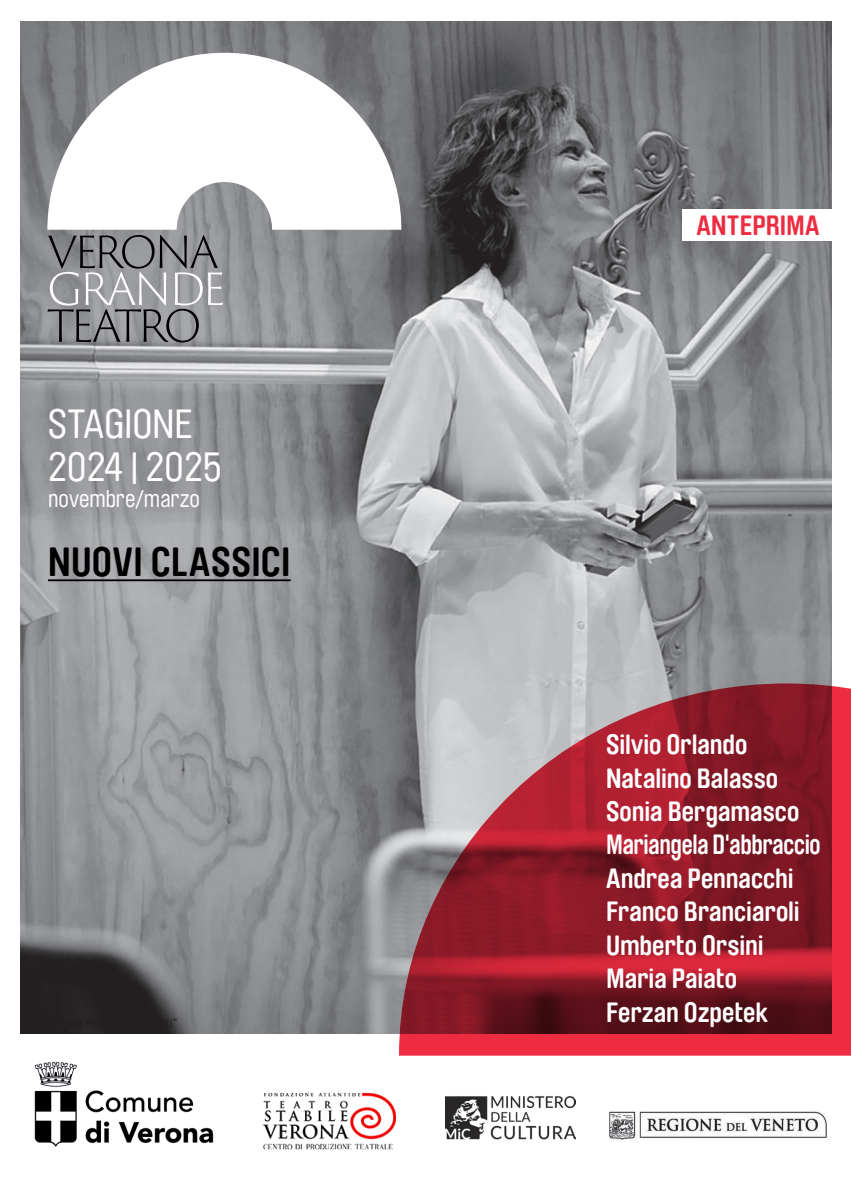
<style>
.page{position:relative;width:851px;height:1191px;background:#fff}
.page>*{position:absolute;margin:0;border:0;box-sizing:border-box;transform-origin:0 0}
.t1{font:40.2px "Brauer Neue";letter-spacing:-.005em;color:#fff}
.t2{font:700 40.2px "Brauer Neue";letter-spacing:.01em;color:#000}
.t3{font:700 27.6px "Brauer Neue";letter-spacing:-.005em;color:#fff}
.t4{font:700 27.6px "Brauer Neue";letter-spacing:-.005em;color:#fff;scale:.9 1}
.t5{font:700 27.6px "Brauer Neue";letter-spacing:.005em;color:#ed2c41}
.t6{font:24px "Brauer Neue";color:#fff;scale:.96 1}
</style>
<div class="page">
<img style="left:20px;top:21px;width:811px;height:1013px">
<svg style="left:47px;top:53px;width:354px;height:177px"></svg>
<svg style="left:47px;top:235px;width:176px;height:107px;background:#8e8f92"></svg>
<img style="left:34px;top:1061px;width:180px;height:86px">
<hr style="left:48px;top:579px;width:242px;height:2px;background:#000">
<img style="left:263px;top:1092px;width:133px;height:58px">
<img style="left:609px;top:1111px;width:218px;height:30px">
<img style="left:445px;top:1095px;width:130px;height:45px">
<svg style="left:399px;top:683px;width:451px;height:372px;background:#973d48"></svg>
<div style="left:682px;top:210px;width:168px;height:31px;background:#fff"></div>
<p class="t1" style="left:48px;top:401px;width:146px">STAGIONE</p>
<p class="t1" style="left:48px;top:444px;width:175px">2024 | 2025</p>
<p class="t6" style="left:48px;top:485px;width:160px">novembre/marzo</p>
<p class="t2" style="left:48px;top:538px;width:244px">NUOVI CLASSICI</p>
<p class="t5" style="left:696px;top:210px;width:124px">ANTEPRIMA</p>
<p class="t3" style="left:606px;top:728px;width:143px">Silvio Orlando</p>
<p class="t3" style="left:606px;top:762px;width:174px">Natalino Balasso</p>
<p class="t3" style="left:606px;top:795px;width:195px">Sonia Bergamasco</p>
<p class="t4" style="left:606px;top:829px;width:240px">Mariangela D'abbraccio</p>
<p class="t3" style="left:606px;top:862px;width:189px">Andrea Pennacchi</p>
<p class="t3" style="left:606px;top:896px;width:195px">Franco Branciaroli</p>
<p class="t3" style="left:606px;top:929px;width:159px">Umberto Orsini</p>
<p class="t3" style="left:606px;top:962px;width:132px">Maria Paiato</p>
<p class="t3" style="left:606px;top:996px;width:163px">Ferzan Ozpetek</p>
</div>
